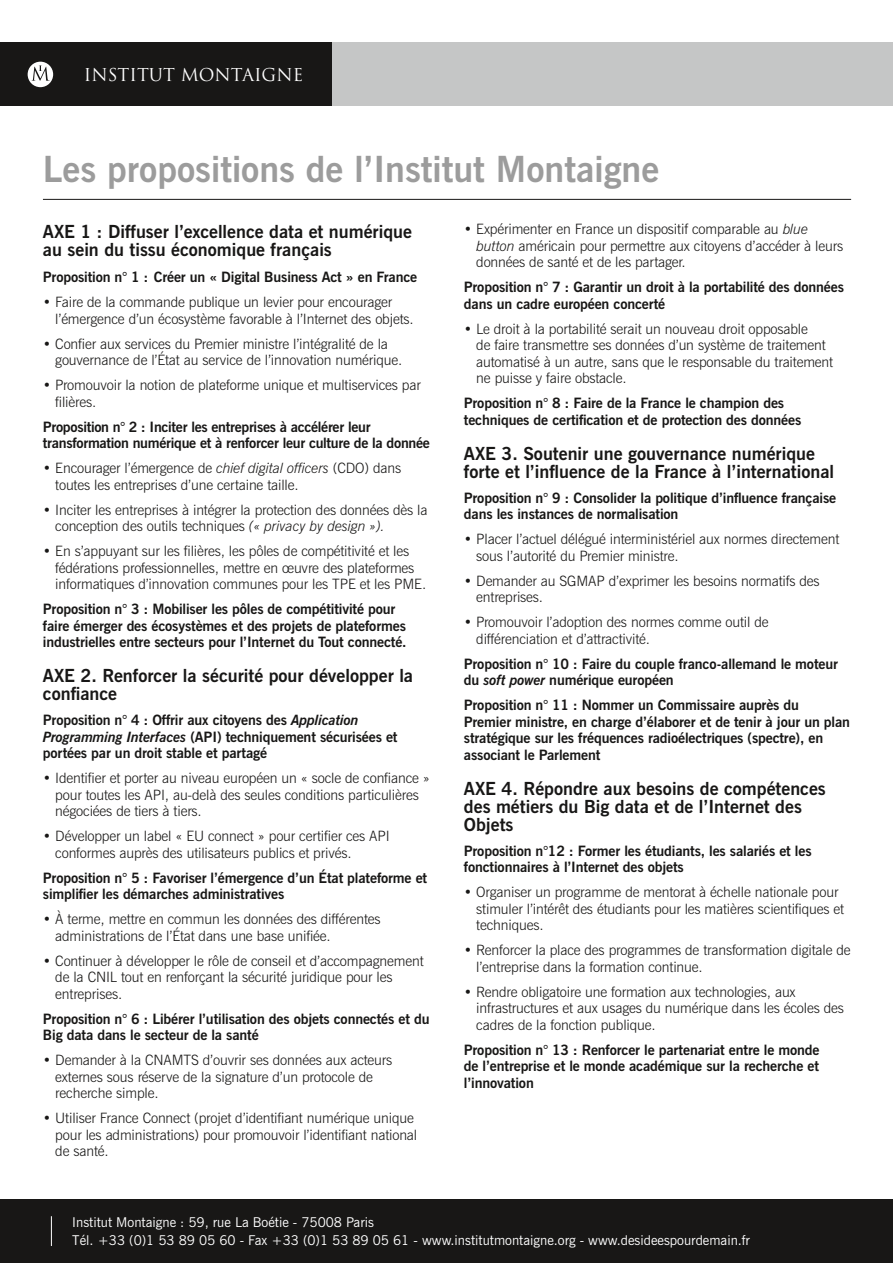
<style>
.page{position:relative;width:893px;height:1263px;background:#fff}
.page>*{position:absolute;margin:0;border:0;box-sizing:border-box;transform-origin:0 0}
.t1{font:700 36px "News Gothic BT";color:#9c9c9c}
.t2{font:700 18px/18px "News Gothic BT";color:#181716}
.t3{font:17.25px "Trajan";color:#fff}
.t4{font:300 14.25px/16.5px "News Gothic BT";letter-spacing:-.01em;color:#181716}
.t5{font:700 14.25px/16.5px "News Gothic BT";letter-spacing:-.01em;color:#181716}
.t6{font:13.5px/18px "News Gothic BT";color:#fff}
.s1{font-style:italic}
</style>
<div class="page">
<div style="left:0;top:43px;width:893px;height:63px;background:#c5c6c6"></div>
<div style="left:0;top:43px;width:332px;height:63px;background:#181716"></div>
<div style="left:28px;top:62px;width:25px;height:25px;background:#fff;border-radius:50%"></div>
<svg style="left:32px;top:65px;width:18px;height:16px"></svg>
<div style="left:0;top:1199px;width:893px;height:64px;background:#181716"></div>
<hr style="left:51px;top:1216px;width:1px;height:30px;background:#fff">
<hr style="left:43px;top:199px;width:808px;height:1px;background:#181716">
<p class="t3" style="left:84px;top:65px;width:221px">INSTITUT MONTAIGNE</p>
<h1 class="t1" style="left:43px;top:147px;width:618px">Les propositions de l’Institut Montaigne</h1>
<p class="t2" style="left:43px;top:222px;width:371px">AXE 1 : Diffuser l’excellence data et numérique au sein du tissu économique français</p>
<p class="t5" style="left:43px;top:269px;width:376px">Proposition n° 1 : Créer un « Digital Business Act » en France</p>
<p class="t4" style="left:55px;top:294px;width:360px;text-indent:-12px">• Faire de la commande publique un levier pour encourager l’émergence d’un écosystème favorable à l’Internet des objets.</p>
<p class="t4" style="left:55px;top:335px;width:349px;text-indent:-12px">• Confier aux services du Premier ministre l’intégralité de la gouvernance de l’État au service de l’innovation numérique.</p>
<p class="t4" style="left:55px;top:377px;width:367px;text-indent:-12px">• Promouvoir la notion de plateforme unique et multiservices par filières.</p>
<p class="t5" style="left:43px;top:418px;width:388px">Proposition n° 2 : Inciter les entreprises à accélérer leur transformation numérique et à renforcer leur culture de la donnée</p>
<p class="t4" style="left:55px;top:460px;width:347px;text-indent:-12px">• Encourager l’émergence de <span class="s1">chief digital officers</span> (CDO) dans toutes les entreprises d’une certaine taille.</p>
<p class="t4" style="left:55px;top:501px;width:374px;text-indent:-12px">• Inciter les entreprises à intégrer la protection des données dès la conception des outils techniques <span class="s1">(« privacy by design »).</span></p>
<p class="t4" style="left:55px;top:543px;width:372px;text-indent:-12px">• En s’appuyant sur les filières, les pôles de compétitivité et les fédérations professionnelles, mettre en œuvre des plateformes informatiques d’innovation communes pour les TPE et les PME.</p>
<p class="t5" style="left:43px;top:601px;width:365px">Proposition n° 3 : Mobiliser les pôles de compétitivité pour faire émerger des écosystèmes et des projets de plateformes industrielles entre secteurs pour l’Internet du Tout connecté.</p>
<p class="t2" style="left:43px;top:667px;width:372px">AXE 2. Renforcer la sécurité pour développer la confiance</p>
<p class="t5" style="left:43px;top:712px;width:356px">Proposition n° 4 : Offrir aux citoyens des <span class="s1">Application<br>Programming Interfaces</span> (API) techniquement sécurisées et portées par un droit stable et partagé</p>
<p class="t4" style="left:55px;top:770px;width:376px;text-indent:-12px">• Identifier et porter au niveau européen un « socle de confiance » pour toutes les API, au-delà des seules conditions particulières négociées de tiers à tiers.</p>
<p class="t4" style="left:55px;top:828px;width:336px;text-indent:-12px">• Développer un label « EU connect » pour certifier ces API conformes auprès des utilisateurs publics et privés.</p>
<p class="t5" style="left:43px;top:869px;width:386px">Proposition n° 5 : Favoriser l’émergence d’un État plateforme et simplifier les démarches administratives</p>
<p class="t4" style="left:55px;top:911px;width:327px;text-indent:-12px">• À terme, mettre en commun les données des différentes administrations de l’État dans une base unifiée.</p>
<p class="t4" style="left:55px;top:952px;width:370px;text-indent:-12px">• Continuer à développer le rôle de conseil et d’accompagnement de la CNIL tout en renforçant la sécurité juridique pour les entreprises.</p>
<p class="t5" style="left:43px;top:1010px;width:388px">Proposition n° 6 : Libérer l’utilisation des objets connectés et du<br>Big data dans le secteur de la santé</p>
<p class="t4" style="left:55px;top:1052px;width:338px;text-indent:-12px">• Demander à la CNAMTS d’ouvrir ses données aux acteurs externes sous réserve de la signature d’un protocole de recherche simple.</p>
<p class="t4" style="left:55px;top:1110px;width:363px;text-indent:-12px">• Utiliser France Connect (projet d’identifiant numérique unique pour les administrations) pour promouvoir l’identifiant national de santé.</p>
<p class="t4" style="left:476px;top:221px;width:368px;text-indent:-12px">• Expérimenter en France un dispositif comparable au <span class="s1">blue button</span> américain pour permettre aux citoyens d’accéder à leurs données de santé et de les partager.</p>
<p class="t5" style="left:464px;top:279px;width:382px">Proposition n° 7 : Garantir un droit à la portabilité des données dans un cadre européen concerté</p>
<p class="t4" style="left:476px;top:320px;width:358px;text-indent:-12px">• Le droit à la portabilité serait un nouveau droit opposable<br>de faire transmettre ses données d’un système de traitement automatisé à un autre, sans que le responsable du traitement ne puisse y faire obstacle.</p>
<p class="t5" style="left:464px;top:395px;width:339px">Proposition n° 8 : Faire de la France le champion des techniques de certification et de protection des données</p>
<p class="t2" style="left:464px;top:444px;width:372px">AXE 3. Soutenir une gouvernance numérique forte et l’influence de la France à l’international</p>
<p class="t5" style="left:464px;top:489px;width:374px">Proposition n° 9 : Consolider la politique d’influence française dans les instances de normalisation</p>
<p class="t4" style="left:476px;top:531px;width:365px;text-indent:-12px">• Placer l’actuel délégué interministériel aux normes directement sous l’autorité du Premier ministre.</p>
<p class="t4" style="left:476px;top:572px;width:345px;text-indent:-12px">• Demander au SGMAP d’exprimer les besoins normatifs des entreprises.</p>
<p class="t4" style="left:476px;top:614px;width:294px;text-indent:-12px">• Promouvoir l’adoption des normes comme outil de différenciation et d’attractivité.</p>
<p class="t5" style="left:464px;top:655px;width:376px">Proposition n° 10 : Faire du couple franco-allemand le moteur du <span class="s1">soft power</span> numérique européen</p>
<p class="t5" style="left:464px;top:697px;width:388px">Proposition n° 11 : Nommer un Commissaire auprès du<br>Premier ministre, en charge d’élaborer et de tenir à jour un plan stratégique sur les fréquences radioélectriques (spectre), en associant le Parlement</p>
<p class="t2" style="left:464px;top:779px;width:363px">AXE 4. Répondre aux besoins de compétences des métiers du Big data et de l’Internet des<br>Objets</p>
<p class="t5" style="left:464px;top:842px;width:349px">Proposition n°12 : Former les étudiants, les salariés et les fonctionnaires à l’Internet des objets</p>
<p class="t4" style="left:476px;top:884px;width:369px;text-indent:-12px">• Organiser un programme de mentorat à échelle nationale pour stimuler l’intérêt des étudiants pour les matières scientifiques et techniques.</p>
<p class="t4" style="left:476px;top:942px;width:376px;text-indent:-12px">• Renforcer la place des programmes de transformation digitale de l’entreprise dans la formation continue.</p>
<p class="t4" style="left:476px;top:983px;width:369px;text-indent:-12px">• Rendre obligatoire une formation aux technologies, aux infrastructures et aux usages du numérique dans les écoles des cadres de la fonction publique.</p>
<p class="t5" style="left:464px;top:1041px;width:357px;text-align:justify">Proposition n° 13 : Renforcer le partenariat entre le monde de l’entreprise et le monde académique sur la recherche et l’innovation</p>
<p class="t6" style="left:72px;top:1213px;width:679px">Institut Montaigne : 59, rue La Boétie - 75008 Paris<br>Tél. +33 (0)1 53 89 05 60 - Fax +33 (0)1 53 89 05 61 - www.institutmontaigne.org - www.desideespourdemain.fr</p>
</div>
